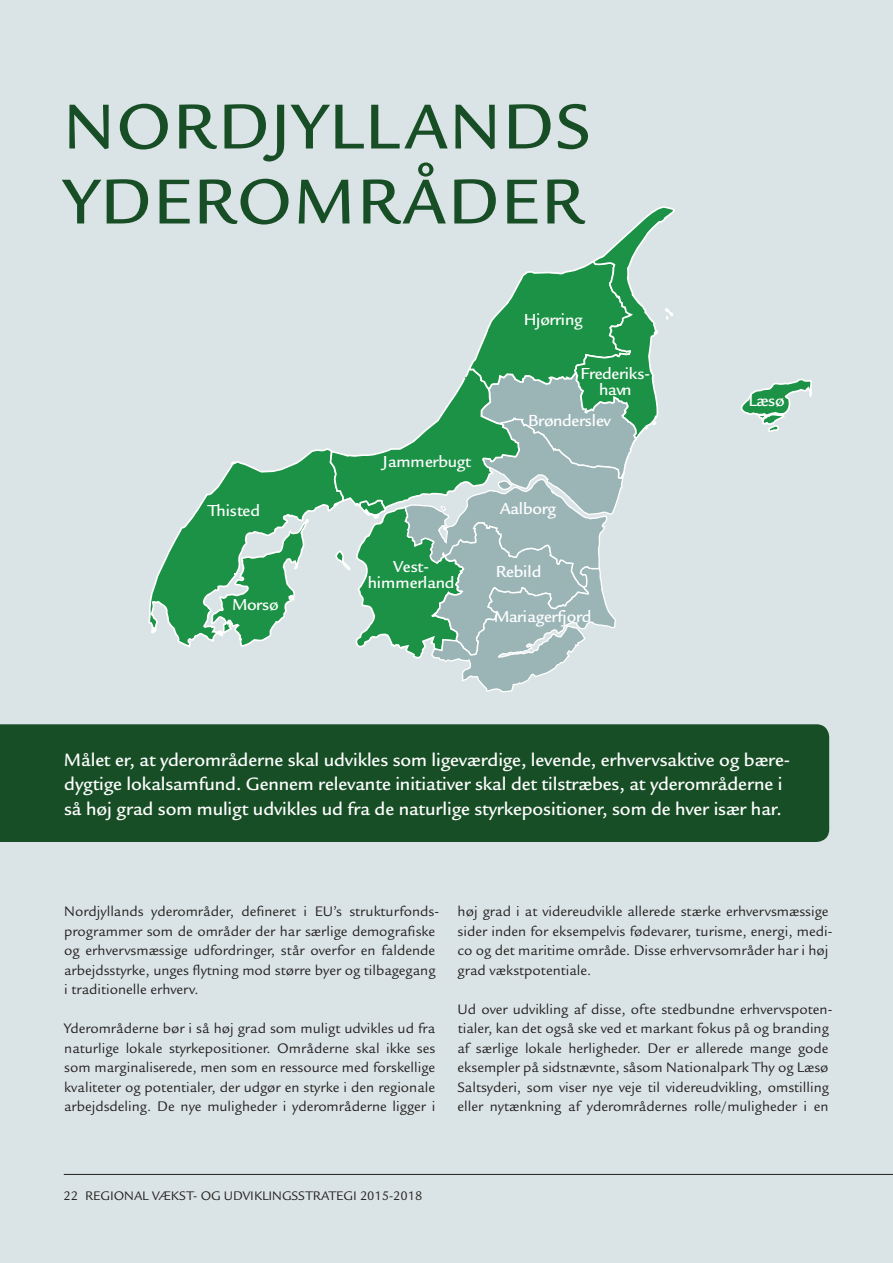
<style>
.page{position:relative;width:893px;height:1263px;background:#dae3e5}
.page>*{position:absolute;margin:0;border:0;box-sizing:border-box;transform-origin:0 0}
._1_-_Overskrift_-_hv{font:500 69px "Legacy Sans ITC Std";letter-spacing:.03em;color:#174e26}
._7_-_Boks_tekst_-_hv{font:500 19.5px/24px "Legacy Sans ITC Std";letter-spacing:-.005em;color:#fff}
.t1{font:500 17.4px/16px "Legacy Sans ITC Std";letter-spacing:-.02em;color:#fff;text-align:center}
._4_-_Brødtekst_-_hvi{font:15px/19.5px "Legacy Sans ITC Std";color:#231f20}
._4_-_Brødtekst_-_sor{font:13.5px "Legacy Sans ITC Std";color:#231f20}
.Pagina_Venstreside{font:13.5px "Legacy Sans ITC Std";color:#231f20}
</style>
<div class="page">
<div style="left:0;top:724px;width:829px;height:118px;background:#174e26"></div>
<svg style="left:740px;top:378px;width:72px;height:54px"></svg>
<svg style="left:148px;top:206px;width:527px;height:486px"></svg>
<hr style="left:64px;top:1174px;width:829px;height:1px;background:#231f20">
<p class="_1_-_Overskrift_-_hv" style="left:64px;top:87px;width:528px">NORDJYLLANDS</p>
<p class="_1_-_Overskrift_-_hv" style="left:64px;top:162px;width:522px">YDEROMRÅDER</p>
<p class="t1" style="left:208px;top:502px;width:54px">Thisted</p>
<p class="t1" style="left:232px;top:596px;width:48px">Morsø</p>
<p class="t1" style="left:383px;top:454px;width:90px">Jammerbugt</p>
<p class="t1" style="left:368px;top:558px;width:88px">Vest&shy;himmerland</p>
<p class="t1" style="left:524px;top:311px;width:61px">Hjørring</p>
<p class="t1" style="left:581px;top:366px;width:71px">Frederiks&shy;havn</p>
<p class="t1" style="left:528px;top:413px;width:84px">Brønderslev</p>
<p class="t1" style="left:500px;top:501px;width:58px">Aalborg</p>
<p class="t1" style="left:496px;top:564px;width:47px">Rebild</p>
<p class="t1" style="left:494px;top:608px;width:99px">Mariagerfjord</p>
<p class="t1" style="left:748px;top:393px;width:38px">Læsø</p>
<p class="_7_-_Boks_tekst_-_hv" style="left:64px;top:748px;width:728px">Målet er, at yderområderne skal udvikles som ligeværdige, levende, erhvervsaktive og bære&shy;dygtige lokalsamfund. Gennem relevante initiativer skal det tilstræbes, at yderområderne i så høj grad som muligt udvikles ud fra de naturlige styrkepositioner, som de hver især har.</p>
<p class="_4_-_Brødtekst_-_hvi" style="left:64px;top:902px;width:377px">Nordjyllands yderområder, defineret i EU’s strukturfonds&shy;programmer som de områder der har særlige demografiske og erhvervsmæssige udfordringer, står overfor en faldende arbejdsstyrke, unges flytning mod større byer og tilbagegang i traditionelle erhverv.</p>
<p class="_4_-_Brødtekst_-_hvi" style="left:64px;top:1019px;width:373px;text-align:justify">Yderområderne bør i så høj grad som muligt udvikles ud fra naturlige lokale styrkepositioner. Områderne skal ikke ses som marginaliserede, men som en ressource med forskellige kvaliteter og potentialer, der udgør en styrke i den regionale arbejdsdeling. De nye muligheder i yderområderne ligger i</p>
<p class="_4_-_Brødtekst_-_hvi" style="left:457px;top:902px;width:376px">høj grad i at videreudvikle allerede stærke erhvervsmæssige sider inden for eksempelvis fødevarer, turisme, energi, medi&shy;co og det maritime område. Disse erhvervsområder har i høj grad vækstpotentiale.</p>
<p class="_4_-_Brødtekst_-_hvi" style="left:457px;top:999px;width:377px">Ud over udvikling af disse, ofte stedbundne erhvervspoten&shy;tialer, kan det også ske ved et markant fokus på og branding af særlige lokale herligheder. Der er allerede mange gode eksempler på sidstnævnte, såsom Nationalpark Thy og Læsø Saltsyderi, som viser nye veje til videreudvikling, omstilling eller nytænkning af yderområdernes rolle/muligheder i en</p>
<p class="Pagina_Venstreside" style="left:64px;top:1188px;width:16px">22</p>
<p class="_4_-_Brødtekst_-_sor" style="left:85px;top:1188px;width:339px">REGIONAL VÆKST- OG UDVIKLINGSSTRATEGI 2015-2018</p>
</div>
